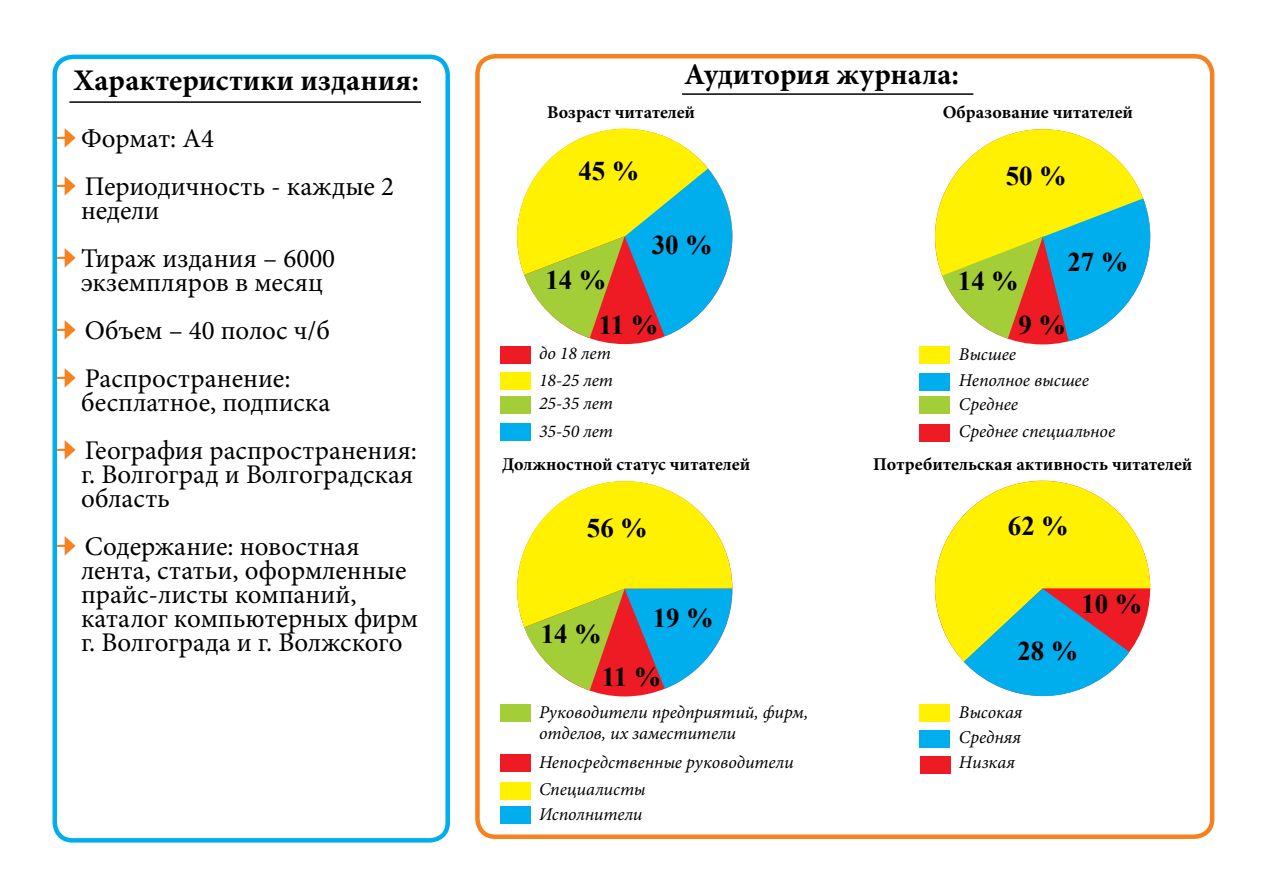
<style>
.page{position:relative;width:1263px;height:893px;background:#fff}
.page>*{position:absolute;margin:0;border:0;box-sizing:border-box;transform-origin:0 0}
.t1{font:700 30px "Minion Pro";color:#000}
.t2{font:27px/24px "Minion Pro";color:#000}
.t3{font:700 27px "Times New Roman";color:#000}
.t4{font:italic 18px/21.6px "Minion Pro";color:#000}
.t5{font:700 18px "Minion Pro";color:#000}
.s1{font-size:36px;color:#f5821f}
</style>
<div class="page">
<div style="left:52px;top:55px;width:398px;height:788px;border:4px solid #00aeee;border-radius:18px"></div>
<hr style="left:69px;top:101px;width:352px;height:2px;background:#000">
<div style="left:475px;top:54px;width:739px;height:785px;border:4px solid #f5821f;border-radius:18px"></div>
<hr style="left:682px;top:93px;width:291px;height:2px;background:#000">
<div style="left:500px;top:373px;width:31px;height:17px;background:#fff100"></div>
<div style="left:500px;top:424px;width:31px;height:17px;background:#00aeee"></div>
<div style="left:500px;top:396px;width:31px;height:17px;background:#a4ce37"></div>
<div style="left:500px;top:346px;width:31px;height:17px;background:#ee1b25"></div>
<div style="left:918px;top:347px;width:31px;height:17px;background:#fff100"></div>
<div style="left:918px;top:373px;width:31px;height:17px;background:#00aeee"></div>
<div style="left:918px;top:396px;width:31px;height:18px;background:#a4ce37"></div>
<div style="left:918px;top:424px;width:31px;height:17px;background:#ee1b25"></div>
<svg style="left:517px;top:481px;width:216px;height:209px"></svg>
<div style="left:500px;top:754px;width:31px;height:17px;background:#ee1b25"></div>
<div style="left:500px;top:806px;width:31px;height:17px;background:#00aeee"></div>
<div style="left:500px;top:782px;width:31px;height:17px;background:#fff100"></div>
<div style="left:500px;top:704px;width:31px;height:17px;background:#a4ce37"></div>
<svg style="left:517px;top:129px;width:216px;height:209px"></svg>
<svg style="left:935px;top:129px;width:215px;height:212px"></svg>
<div style="left:918px;top:705px;width:31px;height:17px;background:#fff100"></div>
<div style="left:918px;top:730px;width:31px;height:17px;background:#00aeee"></div>
<div style="left:920px;top:756px;width:31px;height:17px;background:#ee1b25"></div>
<svg style="left:935px;top:481px;width:215px;height:215px"></svg>
<p class="t1" style="left:74px;top:59px;width:347px">Характеристики издания:</p>
<p class="t2" style="left:54px;top:126px;width:162px"><span class="s1">→</span> Формат: А4</p>
<p class="t2" style="left:81px;top:174px;width:315px;text-indent:-27px"><span class="s1">→</span> Периодичность - каждые 2 недели</p>
<p class="t2" style="left:54px;top:246px;width:283px;text-align:center"><span class="s1">→</span> Тираж издания – 6000 экземпляров в месяц</p>
<p class="t2" style="left:54px;top:318px;width:277px"><span class="s1">→</span> Объем – 40 полос ч/б</p>
<p class="t2" style="left:81px;top:366px;width:251px;text-indent:-27px"><span class="s1">→</span> Распространение: бесплатное, подписка</p>
<p class="t2" style="left:81px;top:438px;width:337px;text-indent:-27px"><span class="s1">→</span> География распространения: г. Волгоград и Волгоградская область</p>
<p class="t2" style="left:81px;top:534px;width:338px;text-indent:-27px"><span class="s1">→</span> Содержание: новостная лента, статьи, оформленные прайс-листы компаний, каталог компьютерных фирм г. Волгограда и г. Волжского</p>
<p class="t1" style="left:684px;top:54px;width:276px">Аудитория журнала:</p>
<p class="t5" style="left:547px;top:100px;width:149px">Возраст читателей</p>
<p class="t5" style="left:943px;top:99px;width:192px">Образование читателей</p>
<p class="t3" style="left:578px;top:152px;width:62px">45 %</p>
<p class="t3" style="left:545px;top:262px;width:62px">14 %</p>
<p class="t3" style="left:652px;top:226px;width:62px">30 %</p>
<p class="t3" style="left:599px;top:306px;width:61px">11 %</p>
<p class="t4" style="left:539px;top:343px;width:73px">до 18 лет</p>
<p class="t4" style="left:539px;top:369px;width:76px">18-25 лет</p>
<p class="t4" style="left:539px;top:420px;width:76px">35-50 лет</p>
<p class="t4" style="left:539px;top:393px;width:76px">25-35 лет</p>
<p class="t5" style="left:502px;top:451px;width:250px">Должностной статус читателей</p>
<p class="t3" style="left:587px;top:509px;width:62px">56 %</p>
<p class="t3" style="left:541px;top:615px;width:62px">14 %</p>
<p class="t3" style="left:653px;top:599px;width:62px">19 %</p>
<p class="t3" style="left:602px;top:658px;width:61px">11 %</p>
<p class="t4" style="left:539px;top:701px;width:271px">Руководители предприятий, фирм, отделов, их заместители</p>
<p class="t4" style="left:539px;top:751px;width:256px">Непосредственные руководители</p>
<p class="t4" style="left:539px;top:803px;width:105px">Исполнители</p>
<p class="t4" style="left:539px;top:779px;width:108px">Специалисты</p>
<p class="t3" style="left:1006px;top:157px;width:62px">50 %</p>
<p class="t3" style="left:958px;top:263px;width:62px">14 %</p>
<p class="t3" style="left:1067px;top:244px;width:62px">27 %</p>
<p class="t3" style="left:1018px;top:306px;width:49px">9 %</p>
<p class="t4" style="left:959px;top:343px;width:59px">Высшее</p>
<p class="t4" style="left:959px;top:370px;width:131px">Неполное высшее</p>
<p class="t4" style="left:959px;top:393px;width:61px">Среднее</p>
<p class="t4" style="left:959px;top:421px;width:158px">Среднее специальное</p>
<p class="t5" style="left:873px;top:452px;width:321px">Потребительская активность читателей</p>
<p class="t3" style="left:1008px;top:507px;width:62px">62 %</p>
<p class="t3" style="left:1081px;top:585px;width:62px">10 %</p>
<p class="t3" style="left:1017px;top:632px;width:62px">28 %</p>
<p class="t4" style="left:959px;top:701px;width:65px">Высокая</p>
<p class="t4" style="left:959px;top:727px;width:64px">Средняя</p>
<p class="t4" style="left:959px;top:751px;width:58px">Низкая</p>
</div>
